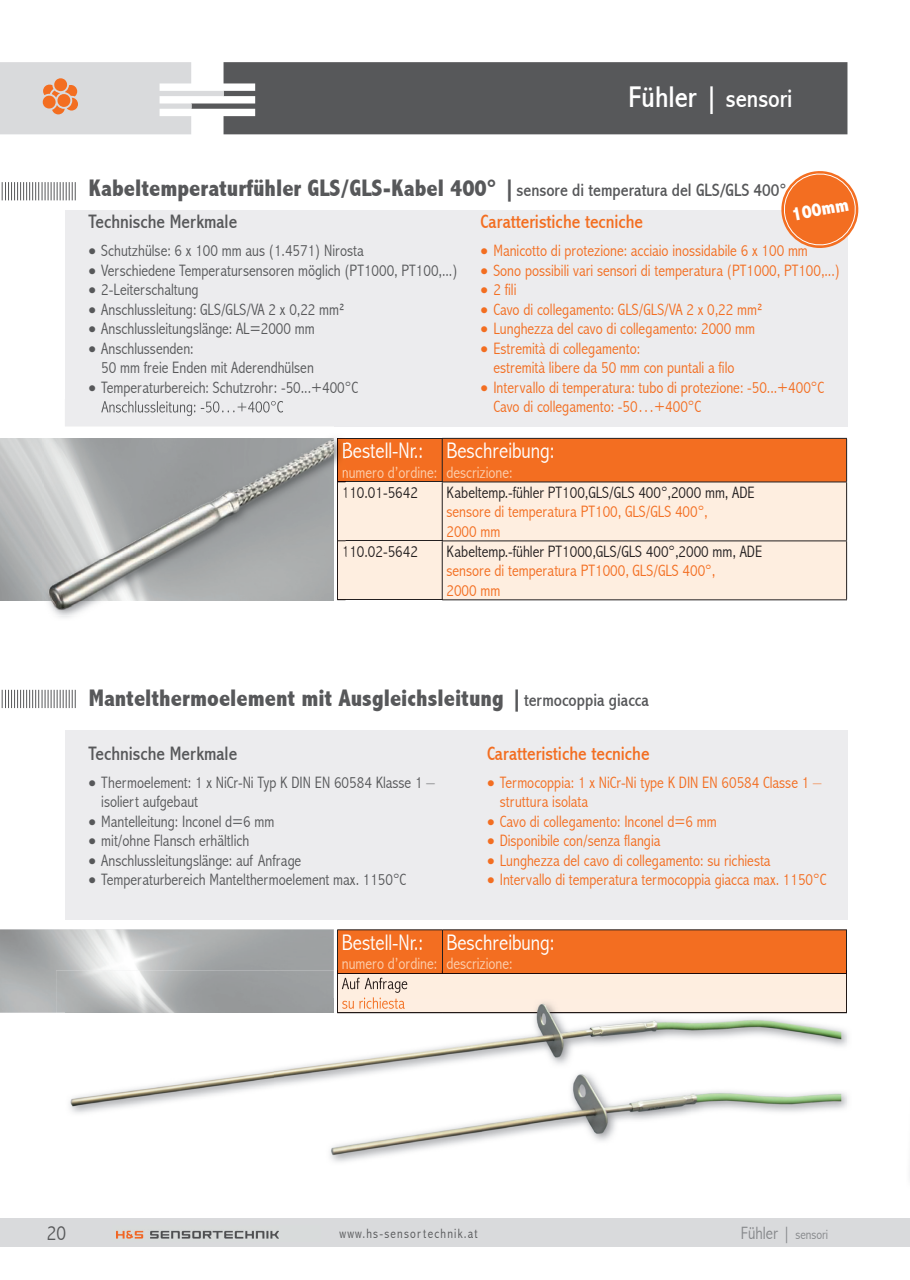
<style>
.page{position:relative;width:910px;height:1280px;background:#fff}
.page>*{position:absolute;margin:0;border:0;box-sizing:border-box;transform-origin:0 0}
.t1{font:condensed 30px "Abadi";color:#fff}
.t2{font:800 condensed 24px "Abadi";color:#57585a}
.t3{font:300 condensed 22.5px "Abadi";color:#fff}
.t4{font:300 condensed 21px "Abadi";color:#57585a}
.t5{font:condensed 19.5px "Abadi";color:#f36e21}
.t6{font:condensed 19.5px "Abadi";color:#57585a}
.t7{font:800 condensed 19.5px "Abadi";color:#fff}
.t8{font:300 condensed 17.85px "Abadi";color:#87898c}
.t9{font:300 condensed 16.5px/19.5px "Abadi";color:#f36e21}
.t10{font:300 condensed 16.5px/19.5px "Abadi";color:#57585a}
.t11{font:300 condensed 16.5px "Abadi";color:#231f20}
.t12{font:300 condensed 16.5px "Abadi";color:#fccfae}
.t13{font:300 condensed 13.5px "Abadi";letter-spacing:.09em;color:#57585a}
.s1{font-size:25.5px}
.s2{font-weight:400;font-size:18px}
.s3{font-size:13.5px}
</style>
<div class="page">
<div style="left:0;top:1218px;width:910px;height:29px;background:#d9dadc"></div>
<div style="left:224px;top:62px;width:623px;height:72px;background:#57585a"></div>
<div style="left:345px;top:498px;width:501px;height:101px;background:#feeee0"></div>
<hr style="left:337px;top:540px;width:105px;height:1px;background:#231f20">
<hr style="left:442px;top:540px;width:405px;height:1px;background:#231f20">
<hr style="left:337px;top:599px;width:105px;height:1px;background:#231f20">
<hr style="left:442px;top:599px;width:405px;height:1px;background:#231f20">
<hr style="left:442px;top:482px;width:1px;height:58px;background:#231f20">
<hr style="left:846px;top:482px;width:1px;height:58px;background:#231f20">
<hr style="left:442px;top:541px;width:1px;height:58px;background:#231f20">
<hr style="left:846px;top:541px;width:1px;height:58px;background:#231f20">
<hr style="left:337px;top:929px;width:105px;height:1px;background:#231f20">
<hr style="left:442px;top:929px;width:405px;height:1px;background:#231f20">
<img style="left:0;top:929px;width:334px;height:84px">
<div style="left:65px;top:210px;width:782px;height:216px;background:#ececee"></div>
<div style="left:65px;top:730px;width:782px;height:189px;background:#ececee"></div>
<img style="left:337px;top:498px;width:8px;height:101px">
<img style="left:338px;top:557px;width:1px;height:42px">
<svg style="left:337px;top:438px;width:510px;height:60px;background:#ed8c52"></svg>
<svg style="left:337px;top:540px;width:8px;height:17px"></svg>
<img style="left:101px;top:401px;width:182px;height:15px">
<img style="left:44px;top:438px;width:290px;height:177px">
<img style="left:56px;top:970px;width:278px;height:43px">
<img style="left:69px;top:1070px;width:205px;height:44px">
<img style="left:274px;top:1012px;width:208px;height:150px">
<img style="left:482px;top:1013px;width:365px;height:128px">
<img style="left:442px;top:1012px;width:405px;height:1px">
<svg style="left:337px;top:930px;width:510px;height:82px;background:#eea274"></svg>
<img style="left:342px;top:999px;width:63px;height:10px">
<img style="left:66px;top:999px;width:268px;height:14px">
<svg style="left:1px;top:182px;width:75px;height:18px"></svg>
<svg style="left:1px;top:690px;width:75px;height:18px"></svg>
<svg style="left:781px;top:171px;width:78px;height:80px"></svg>
<svg style="left:0;top:62px;width:224px;height:72px"></svg>
<img style="left:117px;top:1230px;width:162px;height:8px">
<h1 class="t1" style="left:628px;top:80px;width:165px">Fühler | <span class="s1">sensori</span></h1>
<h2 class="t2" style="left:89px;top:174px;width:699px">Kabeltemperaturfühler GLS/GLS-Kabel 400° |<span class="s2">sensore di temperatura del GLS/GLS 400°</span></h2>
<p class="t7" style="left:790px;top:203px;width:59px;rotate:-11deg">100mm</p>
<p class="t5" style="left:481px;top:211px;width:164px">Caratteristiche tecniche</p>
<p class="t9" style="left:481px;top:241px;width:329px">• Manicotto di protezione: acciaio inossidabile 6 x 100 mm</p>
<p class="t9" style="left:481px;top:261px;width:361px">• Sono possibili vari sensori di temperatura (PT1000, PT100,...)</p>
<p class="t9" style="left:481px;top:280px;width:37px">• 2 fili</p>
<p class="t9" style="left:481px;top:300px;width:283px">• Cavo di collegamento: GLS/GLS/VA 2 x 0,22 mm²</p>
<p class="t9" style="left:481px;top:319px;width:276px">• Lunghezza del cavo di collegamento: 2000 mm</p>
<p class="t9" style="left:493px;top:339px;width:243px;text-indent:-13px">• Estremità di collegamento:<br>estremità libere da 50 mm con puntali a filo</p>
<p class="t9" style="left:493px;top:378px;width:332px;text-indent:-13px">• Intervallo di temperatura: tubo di protezione: -50...+400°C<br>Cavo di collegamento: -50…+400°C</p>
<p class="t6" style="left:89px;top:211px;width:150px">Technische Merkmale</p>
<p class="t10" style="left:89px;top:241px;width:277px">• Schutzhülse: 6 x 100 mm aus (1.4571) Nirosta</p>
<p class="t10" style="left:89px;top:261px;width:370px">• Verschiedene Temperatursensoren möglich (PT1000, PT100,...)</p>
<p class="t10" style="left:89px;top:280px;width:112px">• 2-Leiterschaltung</p>
<p class="t10" style="left:89px;top:300px;width:257px">• Anschlussleitung: GLS/GLS/VA 2 x 0,22 mm²</p>
<p class="t10" style="left:89px;top:319px;width:228px">• Anschlussleitungslänge: AL=2000 mm</p>
<p class="t10" style="left:101px;top:339px;width:214px;text-indent:-13px">• Anschlussenden:<br>50 mm freie Enden mit Aderendhülsen</p>
<p class="t10" style="left:89px;top:378px;width:271px">• Temperaturbereich: Schutzrohr: -50...+400°C</p>
<h3 class="t3" style="left:342px;top:438px;width:83px">Bestell-Nr.:</h3>
<p class="t12" style="left:342px;top:463px;width:97px">numero d’ordine:</p>
<h3 class="t3" style="left:446px;top:438px;width:110px">Beschreibung:</h3>
<p class="t12" style="left:446px;top:463px;width:68px">descrizione:</p>
<p class="t11" style="left:342px;top:483px;width:78px">110.01-5642</p>
<p class="t11" style="left:446px;top:483px;width:310px">Kabeltemp.-fühler PT100,GLS/GLS 400°,2000 mm, ADE</p>
<p class="t9" style="left:446px;top:502px;width:263px">sensore di temperatura PT100, GLS/GLS 400°,<br>2000 mm</p>
<p class="t11" style="left:342px;top:541px;width:78px">110.02-5642</p>
<p class="t11" style="left:446px;top:541px;width:317px">Kabeltemp.-fühler PT1000,GLS/GLS 400°,2000 mm, ADE</p>
<p class="t9" style="left:446px;top:561px;width:270px">sensore di temperatura PT1000, GLS/GLS 400°,<br>2000 mm</p>
<h2 class="t2" style="left:89px;top:684px;width:562px">Mantelthermoelement mit Ausgleichsleitung |<span class="s2">termocoppia giacca</span></h2>
<p class="t6" style="left:89px;top:742px;width:150px">Technische Merkmale</p>
<p class="t10" style="left:101px;top:772px;width:335px;text-indent:-13px">• Thermoelement: 1 x NiCr-Ni Typ K DIN EN 60584 Klasse 1 – isoliert aufgebaut</p>
<p class="t10" style="left:89px;top:811px;width:188px">• Mantelleitung: Inconel d=6 mm</p>
<p class="t10" style="left:89px;top:831px;width:162px">• mit/ohne Flansch erhältlich</p>
<p class="t10" style="left:89px;top:850px;width:214px">• Anschlussleitungslänge: auf Anfrage</p>
<p class="t10" style="left:89px;top:870px;width:319px">• Temperaturbereich Mantelthermoelement max. 1150°C</p>
<p class="t5" style="left:487px;top:742px;width:164px">Caratteristiche tecniche</p>
<p class="t9" style="left:500px;top:772px;width:323px;text-indent:-13px">• Termocoppia: 1 x NiCr-Ni type K DIN EN 60584 Classe 1 – struttura isolata</p>
<p class="t9" style="left:487px;top:811px;width:231px">• Cavo di collegamento: Inconel d=6 mm</p>
<p class="t9" style="left:487px;top:831px;width:175px">• Disponibile con/senza flangia</p>
<p class="t9" style="left:487px;top:850px;width:285px">• Lunghezza del cavo di collegamento: su richiesta</p>
<p class="t9" style="left:487px;top:870px;width:341px">• Intervallo di temperatura termocoppia giacca max. 1150°C</p>
<h3 class="t3" style="left:342px;top:929px;width:83px">Bestell-Nr.:</h3>
<p class="t12" style="left:342px;top:954px;width:97px">numero d’ordine:</p>
<h3 class="t3" style="left:446px;top:929px;width:110px">Beschreibung:</h3>
<p class="t12" style="left:446px;top:954px;width:68px">descrizione:</p>
<p class="t4" style="left:47px;top:1221px;width:21px">20</p>
<p class="t13" style="left:340px;top:1226px;width:140px">www.hs-sensortechnik.at</p>
<p class="t8" style="left:741px;top:1223px;width:89px">Fühler | <span class="s3">sensori</span></p>
</div>
